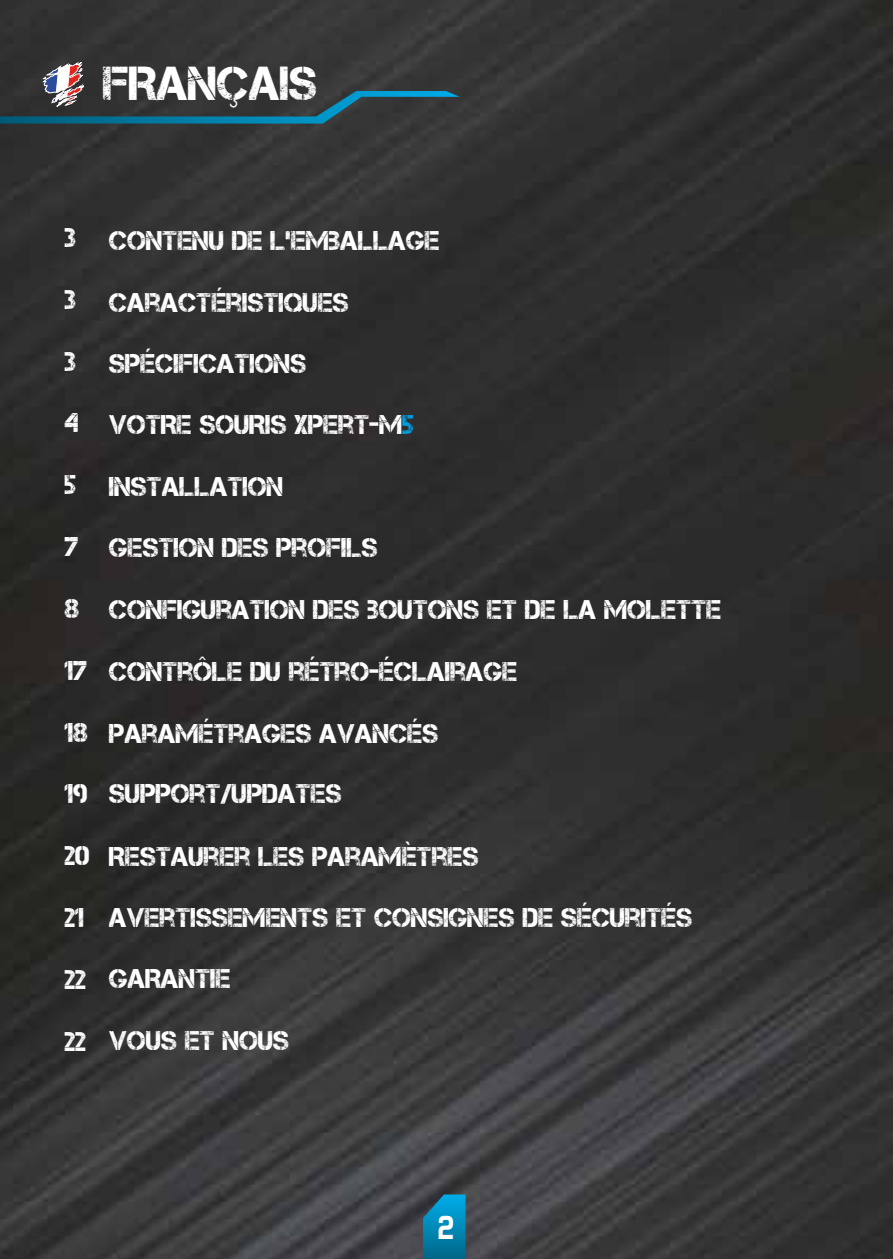
<style>
.page{position:relative;width:893px;height:1259px;background:#fff}
.page>*{position:absolute;margin:0;border:0;box-sizing:border-box;transform-origin:0 0}
.t1{font:47.7px "Captureit";color:#fff}
.t2{font:700 33px "Forgotten Futurist Rg";color:#fff}
.t3{font:27px "Captureit";color:#fff}
.s1{color:#009fe3}
</style>
<div class="page">
<img style="left:0;top:0;width:893px;height:1259px">
<svg style="left:423px;top:1194px;width:43px;height:65px;background:#067fa8"></svg>
<svg style="left:0;top:62px;width:460px;height:62px;background:#344248"></svg>
<h1 class="t1" style="left:103px;top:57px;width:216px">FRANÇAIS</h1>
<p class="t3" style="left:65px;top:222px;width:13px">3</p>
<p class="t3" style="left:65px;top:284px;width:13px">3</p>
<p class="t3" style="left:65px;top:346px;width:13px">3</p>
<p class="t3" style="left:65px;top:408px;width:16px">4</p>
<p class="t3" style="left:65px;top:470px;width:13px">5</p>
<p class="t3" style="left:65px;top:531px;width:15px">7</p>
<p class="t3" style="left:65px;top:593px;width:16px">8</p>
<p class="t3" style="left:65px;top:655px;width:24px">17</p>
<p class="t3" style="left:65px;top:717px;width:25px">18</p>
<p class="t3" style="left:65px;top:779px;width:25px">19</p>
<p class="t3" style="left:65px;top:841px;width:27px">20</p>
<p class="t3" style="left:65px;top:902px;width:21px">21</p>
<p class="t3" style="left:65px;top:964px;width:23px">22</p>
<p class="t3" style="left:65px;top:1026px;width:23px">22</p>
<p class="t3" style="left:109px;top:225px;width:332px">CONTENU DE L’EMBALLAGE</p>
<p class="t3" style="left:109px;top:287px;width:241px">CARACTÉRISTIQUES</p>
<p class="t3" style="left:109px;top:349px;width:199px">SPÉCIFICATIONS</p>
<p class="t3" style="left:109px;top:410px;width:306px">VOTRE SOURIS XPERT-M<span class="s1">5</span></p>
<p class="t3" style="left:109px;top:471px;width:175px">INSTALLATION</p>
<p class="t3" style="left:109px;top:533px;width:270px">GESTION DES PROFILS</p>
<p class="t3" style="left:109px;top:594px;width:614px">CONFIGURATION DES BOUTONS ET DE LA MOLETTE</p>
<p class="t3" style="left:109px;top:656px;width:409px">CONTRÔLE DU RÉTRO-ÉCLAIRAGE</p>
<p class="t3" style="left:109px;top:718px;width:331px">PARAMÉTRAGES AVANCÉS</p>
<p class="t3" style="left:109px;top:779px;width:234px">SUPPORT/UPDATES</p>
<p class="t3" style="left:109px;top:841px;width:371px">RESTAURER LES PARAMÈTRES</p>
<p class="t3" style="left:109px;top:902px;width:585px">AVERTISSEMENTS ET CONSIGNES DE SÉCURITÉS</p>
<p class="t3" style="left:109px;top:963px;width:123px">GARANTIE</p>
<p class="t3" style="left:109px;top:1025px;width:181px">VOUS ET NOUS</p>
<p class="t2" style="left:437px;top:1208px;width:18px">2</p>
</div>
